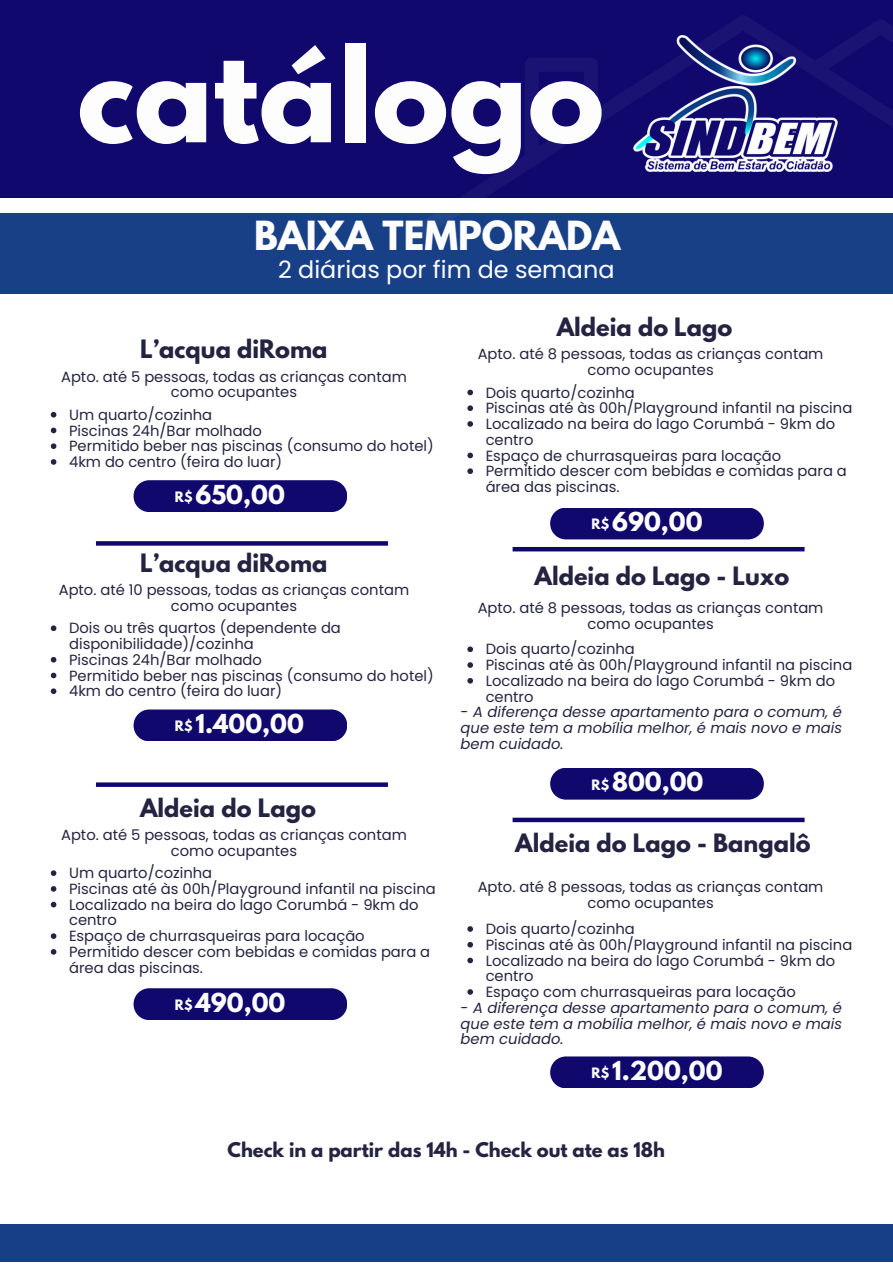
<style>
.page{position:relative;width:893px;height:1264px;background:#fff}
.page>*{position:absolute;margin:0;border:0;box-sizing:border-box;transform-origin:0 0}
.t1{font:700 115.65px "League Spartan";color:#fdfdfd}
.t2{font:700 35.55px "League Spartan";color:#fdfdfd}
.t3{font:23.85px "Poppins";color:#fdfdfd}
.t4{font:700 23.1px "League Spartan";color:#fdfdfd}
.t5{font:700 22.5px "League Spartan";color:#242442}
.t6{font:700 18px "League Spartan";color:#242442}
.t7{font:14.7px/15.8px "Poppins";color:#242442}
.t8{font:italic 14.7px/15.8px "Poppins";color:#242442;text-align:justify}
.t9{font:700 12.75px "League Spartan";color:#fdfdfd}
.s1{font-style:normal}
</style>
<div class="page">
<div style="left:0;top:0;width:892px;height:198px;background:#10086d"></div>
<div style="left:0;top:213px;width:892px;height:81px;background:#174087"></div>
<svg style="left:461px;top:16px;width:349px;height:182px"></svg>
<svg style="left:810px;top:20px;width:82px;height:152px"></svg>
<svg style="left:524px;top:58px;width:74px;height:108px"></svg>
<div style="left:0;top:1224px;width:892px;height:38px;background:#163f87"></div>
<div style="left:133px;top:480px;width:214px;height:32px;background:#10086d;border-radius:16px"></div>
<svg style="left:51px;top:412px;width:5px;height:5px"></svg>
<svg style="left:51px;top:427px;width:5px;height:6px"></svg>
<svg style="left:51px;top:443px;width:5px;height:6px"></svg>
<svg style="left:51px;top:459px;width:5px;height:6px"></svg>
<svg style="left:96px;top:541px;width:292px;height:4px"></svg>
<div style="left:96px;top:782px;width:292px;height:5px;background:#10086d"></div>
<img style="left:632px;top:35px;width:206px;height:136px">
<div style="left:133px;top:709px;width:214px;height:32px;background:#10086d;border-radius:16px"></div>
<svg style="left:51px;top:625px;width:5px;height:6px"></svg>
<svg style="left:51px;top:657px;width:5px;height:5px"></svg>
<svg style="left:51px;top:672px;width:5px;height:6px"></svg>
<svg style="left:51px;top:688px;width:5px;height:6px"></svg>
<div style="left:133px;top:988px;width:214px;height:32px;background:#10086d;border-radius:16px"></div>
<svg style="left:51px;top:870px;width:5px;height:6px"></svg>
<svg style="left:51px;top:886px;width:5px;height:5px"></svg>
<svg style="left:51px;top:901px;width:5px;height:6px"></svg>
<svg style="left:51px;top:933px;width:5px;height:5px"></svg>
<svg style="left:51px;top:949px;width:5px;height:5px"></svg>
<div style="left:550px;top:507px;width:213px;height:32px;background:#10086d;border-radius:16px"></div>
<svg style="left:467px;top:389px;width:6px;height:6px"></svg>
<svg style="left:467px;top:405px;width:6px;height:6px"></svg>
<svg style="left:467px;top:421px;width:6px;height:6px"></svg>
<svg style="left:467px;top:452px;width:6px;height:6px"></svg>
<svg style="left:467px;top:468px;width:6px;height:6px"></svg>
<hr style="left:512px;top:547px;width:292px;height:4px;background:#10086d">
<div style="left:550px;top:767px;width:213px;height:32px;background:#10086d;border-radius:16px"></div>
<svg style="left:467px;top:646px;width:6px;height:6px"></svg>
<svg style="left:467px;top:662px;width:6px;height:6px"></svg>
<svg style="left:467px;top:678px;width:6px;height:5px"></svg>
<div style="left:512px;top:817px;width:292px;height:5px;background:#10086d"></div>
<div style="left:550px;top:1056px;width:213px;height:32px;background:#10086d;border-radius:16px"></div>
<svg style="left:467px;top:926px;width:6px;height:5px"></svg>
<svg style="left:467px;top:942px;width:6px;height:5px"></svg>
<svg style="left:467px;top:957px;width:6px;height:6px"></svg>
<svg style="left:467px;top:989px;width:6px;height:5px"></svg>
<p class="t1" style="left:77px;top:38px;width:528px">catálogo</p>
<p class="t2" style="left:254px;top:218px;width:367px">BAIXA TEMPORADA</p>
<p class="t3" style="left:278px;top:253px;width:338px">2 diárias por fim de semana</p>
<p class="t5" style="left:140px;top:338px;width:189px">L’acqua diRoma</p>
<p class="t7" style="left:61px;top:369px;width:347px;text-align:center">Apto. até 5 pessoas, todas as crianças contam como ocupantes</p>
<p class="t7" style="left:69px;top:407px;width:145px">Um quarto/cozinha</p>
<p class="t7" style="left:69px;top:422px;width:194px">Piscinas 24h/Bar molhado</p>
<p class="t7" style="left:69px;top:438px;width:366px">Permitido beber nas piscinas (consumo do hotel)</p>
<p class="t7" style="left:69px;top:454px;width:214px">4km do centro (feira do luar)</p>
<p class="t9" style="left:175px;top:490px;width:19px">R$</p>
<p class="t4" style="left:195px;top:483px;width:91px">650,00</p>
<p class="t5" style="left:140px;top:551px;width:189px">L’acqua diRoma</p>
<p class="t7" style="left:59px;top:582px;width:352px;text-align:center">Apto. até 10 pessoas, todas as crianças contam como ocupantes</p>
<p class="t7" style="left:69px;top:620px;width:273px">Dois ou três quartos (dependente da disponibilidade)/cozinha</p>
<p class="t7" style="left:69px;top:651px;width:194px">Piscinas 24h/Bar molhado</p>
<p class="t7" style="left:69px;top:667px;width:366px">Permitido beber nas piscinas (consumo do hotel)</p>
<p class="t7" style="left:69px;top:683px;width:214px">4km do centro (feira do luar)</p>
<p class="t9" style="left:175px;top:719px;width:19px">R$</p>
<p class="t4" style="left:195px;top:712px;width:110px">1.400,00</p>
<p class="t5" style="left:140px;top:796px;width:177px">Aldeia do Lago</p>
<p class="t7" style="left:61px;top:827px;width:347px;text-align:center">Apto. até 5 pessoas, todas as crianças contam como ocupantes</p>
<p class="t7" style="left:69px;top:865px;width:145px">Um quarto/cozinha</p>
<p class="t7" style="left:69px;top:880px;width:368px">Piscinas até às 00h/Playground infantil na piscina</p>
<p class="t7" style="left:69px;top:896px;width:351px">Localizado na beira do lago Corumbá - 9km do centro</p>
<p class="t7" style="left:69px;top:928px;width:297px">Espaço de churrasqueiras para locação</p>
<p class="t7" style="left:69px;top:943px;width:362px">Permitido descer com bebidas e comidas para a área das piscinas.</p>
<p class="t9" style="left:175px;top:998px;width:19px">R$</p>
<p class="t4" style="left:195px;top:990px;width:91px">490,00</p>
<p class="t5" style="left:556px;top:316px;width:177px">Aldeia do Lago</p>
<p class="t7" style="left:477px;top:346px;width:347px;text-align:center">Apto. até 8 pessoas, todas as crianças contam como ocupantes</p>
<p class="t7" style="left:485px;top:384px;width:151px">Dois quarto/cozinha</p>
<p class="t7" style="left:485px;top:400px;width:368px">Piscinas até às 00h/Playground infantil na piscina</p>
<p class="t7" style="left:485px;top:416px;width:351px">Localizado na beira do lago Corumbá - 9km do centro</p>
<p class="t7" style="left:485px;top:447px;width:297px">Espaço de churrasqueiras para locação</p>
<p class="t7" style="left:485px;top:463px;width:362px">Permitido descer com bebidas e comidas para a área das piscinas.</p>
<p class="t9" style="left:591px;top:518px;width:19px">R$</p>
<p class="t4" style="left:612px;top:510px;width:92px">690,00</p>
<p class="t5" style="left:534px;top:564px;width:256px">Aldeia do Lago - Luxo</p>
<p class="t7" style="left:477px;top:599px;width:347px;text-align:center">Apto. até 8 pessoas, todas as crianças contam como ocupantes</p>
<p class="t7" style="left:485px;top:641px;width:151px">Dois quarto/cozinha</p>
<p class="t7" style="left:485px;top:657px;width:368px">Piscinas até às 00h/Playground infantil na piscina</p>
<p class="t7" style="left:485px;top:673px;width:351px">Localizado na beira do lago Corumbá - 9km do centro</p>
<p class="t8" style="left:460px;top:704px;width:383px"><span class="s1">-</span> A diferença desse apartamento para o comum, é que este tem a mobília melhor, é mais novo e mais bem cuidado.</p>
<p class="t9" style="left:591px;top:778px;width:19px">R$</p>
<p class="t4" style="left:612px;top:770px;width:93px">800,00</p>
<p class="t5" style="left:515px;top:831px;width:297px">Aldeia do Lago - Bangalô</p>
<p class="t7" style="left:477px;top:879px;width:347px;text-align:center">Apto. até 8 pessoas, todas as crianças contam como ocupantes</p>
<p class="t7" style="left:485px;top:921px;width:151px">Dois quarto/cozinha</p>
<p class="t7" style="left:485px;top:936px;width:368px">Piscinas até às 00h/Playground infantil na piscina</p>
<p class="t7" style="left:485px;top:952px;width:351px">Localizado na beira do lago Corumbá - 9km do centro</p>
<p class="t7" style="left:485px;top:984px;width:311px">Espaço com churrasqueiras para locação</p>
<p class="t8" style="left:460px;top:999px;width:383px"><span class="s1">-</span> A diferença desse apartamento para o comum, é que este tem a mobília melhor, é mais novo e mais bem cuidado.</p>
<p class="t9" style="left:591px;top:1066px;width:19px">R$</p>
<p class="t4" style="left:612px;top:1059px;width:112px">1.200,00</p>
<p class="t6" style="left:227px;top:1140px;width:439px">Check in a partir das 14h - Check out ate as 18h</p>
</div>
